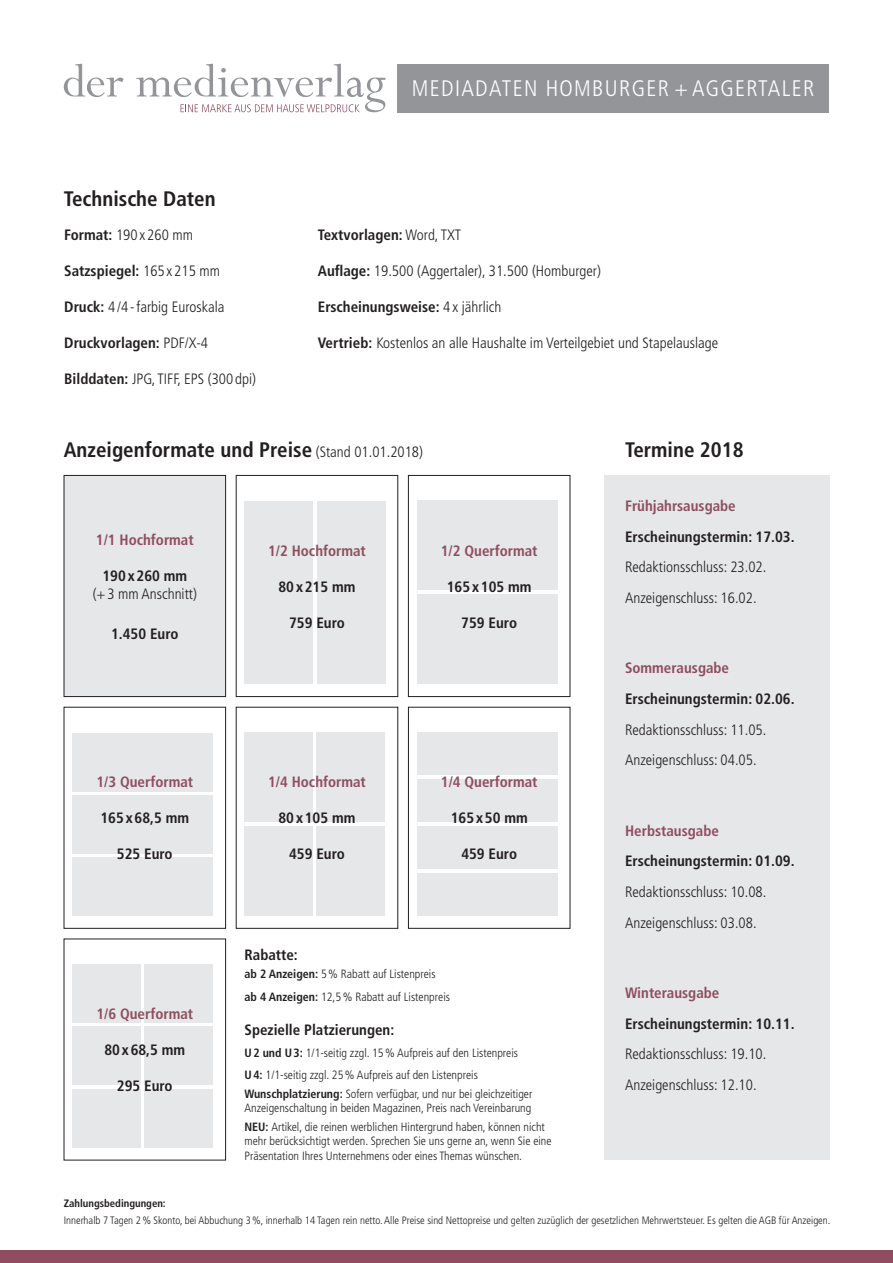
<style>
.page{position:relative;width:893px;height:1263px;background:#fff}
.page>*{position:absolute;margin:0;border:0;box-sizing:border-box;transform-origin:0 0}
.t1{font:300 condensed 22.5px "Frutiger LT";letter-spacing:.06em;color:#fff}
.t2{font:700 condensed 21px "Frutiger LT";color:#231f20}
.t3{font:300 condensed 15px/30.8px "Frutiger LT";color:#231f20}
.t4{font:700 condensed 15px "Frutiger LT";color:#231f20}
.t5{font:700 condensed 15px "Frutiger LT";color:#8f4d5f}
.t6{font:300 condensed 12px/14.4px "Frutiger LT";color:#231f20}
.t7{font:300 condensed 10.8px "Frutiger LT";color:#231f20}
.t8{font:700 condensed 10.8px "Frutiger LT";color:#231f20}
.s1{font-weight:700}
.s2{font-weight:300}
.s3{font-weight:300;font-size:15px}
</style>
<div class="page">
<div style="left:0;top:1250px;width:893px;height:13px;background:#8f4d5f"></div>
<div style="left:398px;top:64px;width:431px;height:48px;background:#939598"></div>
<svg style="left:64px;top:64px;width:60px;height:33px"></svg>
<svg style="left:136px;top:64px;width:249px;height:48px"></svg>
<div style="left:64px;top:475px;width:162px;height:221px;background:#e6e7e9"></div>
<div style="left:64px;top:475px;width:162px;height:222px;border:1px solid #231f20"></div>
<div style="left:317px;top:501px;width:68px;height:183px;background:#e6e7e9"></div>
<div style="left:245px;top:501px;width:68px;height:183px;background:#e6e7e9"></div>
<div style="left:236px;top:475px;width:162px;height:222px;border:1px solid #231f20"></div>
<div style="left:417px;top:501px;width:140px;height:89px;background:#e6e7e9"></div>
<div style="left:417px;top:594px;width:140px;height:90px;background:#e6e7e9"></div>
<div style="left:408px;top:475px;width:162px;height:222px;border:1px solid #231f20"></div>
<div style="left:73px;top:857px;width:140px;height:59px;background:#e6e7e9"></div>
<div style="left:73px;top:733px;width:140px;height:58px;background:#e6e7e9"></div>
<div style="left:73px;top:795px;width:140px;height:58px;background:#e6e7e9"></div>
<div style="left:417px;top:873px;width:140px;height:42px;background:#e6e7e9"></div>
<div style="left:417px;top:732px;width:140px;height:43px;background:#e6e7e9"></div>
<div style="left:417px;top:779px;width:140px;height:43px;background:#e6e7e9"></div>
<div style="left:417px;top:826px;width:140px;height:42px;background:#e6e7e9"></div>
<div style="left:244px;top:732px;width:69px;height:90px;background:#e6e7e9"></div>
<div style="left:244px;top:826px;width:69px;height:89px;background:#e6e7e9"></div>
<div style="left:317px;top:732px;width:68px;height:90px;background:#e6e7e9"></div>
<div style="left:317px;top:826px;width:68px;height:89px;background:#e6e7e9"></div>
<div style="left:72px;top:964px;width:68px;height:58px;background:#e6e7e9"></div>
<div style="left:145px;top:964px;width:68px;height:58px;background:#e6e7e9"></div>
<div style="left:145px;top:1089px;width:68px;height:58px;background:#e6e7e9"></div>
<div style="left:72px;top:1089px;width:68px;height:58px;background:#e6e7e9"></div>
<div style="left:72px;top:1027px;width:68px;height:58px;background:#e6e7e9"></div>
<div style="left:145px;top:1027px;width:68px;height:58px;background:#e6e7e9"></div>
<div style="left:604px;top:475px;width:225px;height:685px;background:#e6e7e9"></div>
<h2 class="t2" style="left:64px;top:186px;width:153px">Technische Daten</h2>
<p class="t3" style="left:64px;top:220px;width:130px"><span class="s1">Format:</span> 190 x 260 mm</p>
<p class="t4" style="left:64px;top:262px;width:157px">Satzspiegel: <span class="s2">165 x 215 mm</span></p>
<p class="t3" style="left:64px;top:292px;width:162px"><span class="s1">Druck:</span> 4 /4 -farbig Euroskala</p>
<p class="t4" style="left:64px;top:334px;width:145px">Druckvorlagen: <span class="s2">PDF/X-4</span></p>
<p class="t3" style="left:64px;top:364px;width:193px"><span class="s1">Bilddaten:</span> JPG, TIFF, EPS (300 dpi)</p>
<h1 class="t1" style="left:412px;top:75px;width:404px">MEDIADATEN HOMBURGER + AGGERTALER</h1>
<p class="t4" style="left:318px;top:226px;width:145px">Textvorlagen: <span class="s2">Word, TXT</span></p>
<p class="t3" style="left:318px;top:256px;width:285px"><span class="s1">Auflage:</span> 19.500 (Aggertaler), 31.500 (Homburger)</p>
<p class="t4" style="left:318px;top:298px;width:185px">Erscheinungsweise: <span class="s2">4 x jährlich</span></p>
<p class="t3" style="left:318px;top:328px;width:402px"><span class="s1">Vertrieb:</span> Kostenlos an alle Haushalte im Verteilgebiet und Stapelauslage</p>
<h2 class="t2" style="left:64px;top:437px;width:361px">Anzeigenformate und Preise <span class="s3">(Stand 01.01.2018)</span></h2>
<p class="t5" style="left:96px;top:530px;width:99px">1/1 Hochformat</p>
<p class="t4" style="left:102px;top:566px;width:86px">190x260 mm</p>
<p class="t3" style="left:93px;top:578px;width:106px">(+3 mm Anschnitt)</p>
<p class="t4" style="left:111px;top:625px;width:69px">1.450 Euro</p>
<p class="t5" style="left:268px;top:541px;width:99px">1/2 Hochformat</p>
<p class="t4" style="left:279px;top:577px;width:78px">80x215 mm</p>
<p class="t4" style="left:289px;top:613px;width:57px">759 Euro</p>
<p class="t5" style="left:441px;top:541px;width:98px">1/2 Querformat</p>
<p class="t4" style="left:447px;top:577px;width:86px">165x105 mm</p>
<p class="t4" style="left:461px;top:613px;width:57px">759 Euro</p>
<p class="t5" style="left:96px;top:773px;width:98px">1/3 Querformat</p>
<p class="t4" style="left:100px;top:809px;width:90px">165x68,5 mm</p>
<p class="t4" style="left:117px;top:845px;width:57px">525 Euro</p>
<p class="t5" style="left:268px;top:773px;width:99px">1/4 Hochformat</p>
<p class="t4" style="left:279px;top:809px;width:78px">80x105 mm</p>
<p class="t4" style="left:289px;top:845px;width:57px">459 Euro</p>
<p class="t5" style="left:441px;top:773px;width:98px">1/4 Querformat</p>
<p class="t4" style="left:451px;top:809px;width:78px">165x50 mm</p>
<p class="t4" style="left:461px;top:845px;width:57px">459 Euro</p>
<p class="t5" style="left:96px;top:1005px;width:98px">1/6 Querformat</p>
<p class="t4" style="left:104px;top:1041px;width:82px">80x68,5 mm</p>
<p class="t4" style="left:117px;top:1077px;width:57px">295 Euro</p>
<p class="t4" style="left:244px;top:945px;width:55px">Rabatte:</p>
<p class="t6" style="left:244px;top:963px;width:207px;line-height:22.2px"><span class="s1">ab 2 Anzeigen:</span> 5% Rabatt auf Listenpreis <span class="s1">ab 4 Anzeigen:</span> 12,5% Rabatt auf Listenpreis</p>
<p class="t4" style="left:244px;top:1021px;width:151px">Spezielle Platzierungen:</p>
<p class="t6" style="left:244px;top:1042px;width:275px;line-height:22.2px"><span class="s1">U2 und U3:</span> 1/1-seitig zzgl. 15% Aufpreis auf den Listenpreis<br><span class="s1">U4:</span> 1/1-seitig zzgl. 25% Aufpreis auf den Listenpreis</p>
<p class="t6" style="left:244px;top:1087px;width:289px"><span class="s1">Wunschplatzierung:</span> Sofern verfügbar, und nur bei gleichzeitiger<br>Anzeigenschaltung in beiden Magazinen, Preis nach Vereinbarung</p>
<p class="t6" style="left:244px;top:1120px;width:309px"><span class="s1">NEU:</span> Artikel, die reinen werblichen Hintergrund haben, können nicht mehr berücksichtigt werden. Sprechen Sie uns gerne an, wenn Sie eine<br>Präsentation Ihres Unternehmens oder eines Themas wünschen.</p>
<h2 class="t2" style="left:625px;top:437px;width:120px">Termine 2018</h2>
<p class="t5" style="left:625px;top:497px;width:112px">Frühjahrsausgabe</p>
<p class="t4" style="left:625px;top:528px;width:171px">Erscheinungstermin: 17.03.</p>
<p class="t3" style="left:625px;top:552px;width:143px">Redaktionsschluss: 23.02.<br>Anzeigenschluss: 16.02.</p>
<p class="t5" style="left:625px;top:659px;width:106px">Sommerausgabe</p>
<p class="t4" style="left:625px;top:690px;width:171px">Erscheinungstermin: 02.06.</p>
<p class="t3" style="left:625px;top:714px;width:143px">Redaktionsschluss: 11.05.<br>Anzeigenschluss: 04.05.</p>
<p class="t5" style="left:625px;top:821px;width:95px">Herbstausgabe</p>
<p class="t4" style="left:625px;top:852px;width:171px">Erscheinungstermin: 01.09.</p>
<p class="t3" style="left:625px;top:877px;width:143px">Redaktionsschluss: 10.08.<br>Anzeigenschluss: 03.08.</p>
<p class="t5" style="left:625px;top:984px;width:96px">Winterausgabe</p>
<p class="t4" style="left:625px;top:1014px;width:171px">Erscheinungstermin: 10.11.</p>
<p class="t3" style="left:625px;top:1039px;width:143px">Redaktionsschluss: 19.10.<br>Anzeigenschluss: 12.10.</p>
<p class="t8" style="left:64px;top:1197px;width:103px">Zahlungsbedingungen:</p>
<p class="t7" style="left:64px;top:1214px;width:768px">Innerhalb 7 Tagen 2% Skonto, bei Abbuchung 3%, innerhalb 14 Tagen rein netto. Alle Preise sind Nettopreise und gelten zuzüglich der gesetzlichen Mehrwertsteuer. Es gelten die AGB für Anzeigen.</p>
</div>
